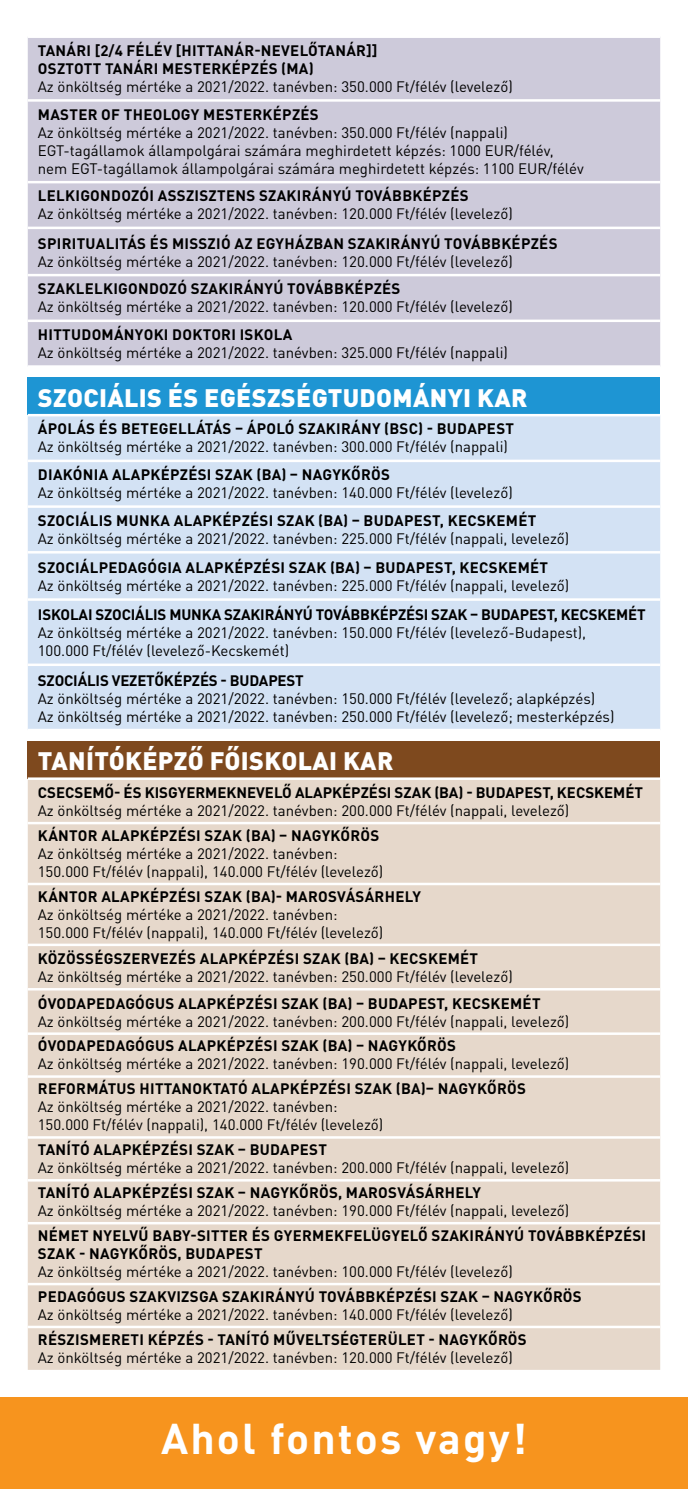
<style>
.page{position:relative;width:688px;height:1489px;background:#fff}
.page>*{position:absolute;margin:0;border:0;box-sizing:border-box;transform-origin:0 0}
.t1{font:700 42.5px "DIN Pro";letter-spacing:.05em;color:#fff}
.t2{font:900 25px "DINCE";letter-spacing:.015em;color:#fff}
.t3{font:15px/18px "DIN Pro";color:#000}
.t4{font:700 15px/18px "DIN Pro";letter-spacing:.02em;color:#000}
.t5{font:700 15px "DIN Pro";letter-spacing:-.01em;color:#000}
.t6{font:700 15px "DIN Pro";color:#000}
</style>
<div class="page">
<div style="left:0;top:1397px;width:687px;height:91px;background:#f7941e"></div>
<div style="left:28px;top:38px;width:632px;height:327px;background:#cdcada"></div>
<hr style="left:28px;top:99px;width:632px;height:3px;background:#fff">
<hr style="left:28px;top:181px;width:632px;height:2px;background:#fff">
<hr style="left:28px;top:226px;width:632px;height:3px;background:#fff">
<hr style="left:28px;top:274px;width:632px;height:2px;background:#fff">
<hr style="left:28px;top:319px;width:632px;height:3px;background:#fff">
<div style="left:28px;top:378px;width:632px;height:37px;background:#1e95d3"></div>
<div style="left:28px;top:416px;width:632px;height:312px;background:#d3e2f4"></div>
<hr style="left:28px;top:414px;width:632px;height:2px;background:#fff">
<hr style="left:28px;top:459px;width:632px;height:3px;background:#fff">
<hr style="left:28px;top:505px;width:632px;height:3px;background:#fff">
<hr style="left:28px;top:551px;width:632px;height:2px;background:#fff">
<hr style="left:28px;top:598px;width:632px;height:2px;background:#fff">
<hr style="left:28px;top:663px;width:632px;height:3px;background:#fff">
<div style="left:28px;top:741px;width:632px;height:37px;background:#7e491e"></div>
<div style="left:28px;top:780px;width:632px;height:589px;background:#e6d8cb"></div>
<hr style="left:28px;top:777px;width:632px;height:3px;background:#fff">
<hr style="left:28px;top:821px;width:632px;height:3px;background:#fff">
<hr style="left:28px;top:882px;width:632px;height:3px;background:#fff">
<hr style="left:28px;top:943px;width:632px;height:3px;background:#fff">
<hr style="left:28px;top:987px;width:632px;height:3px;background:#fff">
<hr style="left:28px;top:1032px;width:632px;height:2px;background:#fff">
<hr style="left:28px;top:1075px;width:632px;height:2px;background:#fff">
<hr style="left:28px;top:1136px;width:632px;height:2px;background:#fff">
<hr style="left:28px;top:1178px;width:632px;height:3px;background:#fff">
<hr style="left:28px;top:1221px;width:632px;height:3px;background:#fff">
<hr style="left:28px;top:1282px;width:632px;height:3px;background:#fff">
<hr style="left:28px;top:1325px;width:632px;height:2px;background:#fff">
<p class="t4" style="left:38px;top:40px;width:341px">TANÁRI [2/4 FÉLÉV [HITTANÁR-NEVELŐTANÁR]]<br>OSZTOTT TANÁRI MESTERKÉPZÉS (MA)</p>
<p class="t3" style="left:38px;top:76px;width:476px">Az önköltség mértéke a 2021/2022. tanévben: 350.000 Ft/félév (levelező)</p>
<p class="t4" style="left:38px;top:103px;width:282px">MASTER OF THEOLOGY MESTERKÉPZÉS</p>
<p class="t3" style="left:38px;top:122px;width:547px">Az önköltség mértéke a 2021/2022. tanévben: 350.000 Ft/félév (nappali)<br>EGT-tagállamok állampolgárai számára meghirdetett képzés: 1000 EUR/félév, nem EGT-tagállamok állampolgárai számára meghirdetett képzés: 1100 EUR/félév</p>
<p class="t4" style="left:38px;top:185px;width:432px">LELKIGONDOZÓI ASSZISZTENS SZAKIRÁNYÚ TOVÁBBKÉPZÉS</p>
<p class="t3" style="left:38px;top:203px;width:476px">Az önköltség mértéke a 2021/2022. tanévben: 120.000 Ft/félév (levelező)</p>
<p class="t4" style="left:38px;top:232px;width:521px">SPIRITUALITÁS ÉS MISSZIÓ AZ EGYHÁZBAN SZAKIRÁNYÚ TOVÁBBKÉPZÉS</p>
<p class="t3" style="left:38px;top:251px;width:476px">Az önköltség mértéke a 2021/2022. tanévben: 120.000 Ft/félév (levelező)</p>
<p class="t4" style="left:38px;top:278px;width:364px">SZAKLELKIGONDOZÓ SZAKIRÁNYÚ TOVÁBBKÉPZÉS</p>
<p class="t3" style="left:38px;top:296px;width:476px">Az önköltség mértéke a 2021/2022. tanévben: 120.000 Ft/félév (levelező)</p>
<p class="t4" style="left:38px;top:324px;width:256px">HITTUDOMÁNYOKI DOKTORI ISKOLA</p>
<p class="t3" style="left:38px;top:342px;width:471px">Az önköltség mértéke a 2021/2022. tanévben: 325.000 Ft/félév (nappali)</p>
<h2 class="t2" style="left:38px;top:380px;width:490px">SZOCIÁLIS ÉS EGÉSZSÉGTUDOMÁNYI KAR</h2>
<p class="t4" style="left:38px;top:418px;width:477px">ÁPOLÁS ÉS BETEGELLÁTÁS – ÁPOLÓ SZAKIRÁNY (BSC) - BUDAPEST</p>
<p class="t3" style="left:38px;top:436px;width:471px">Az önköltség mértéke a 2021/2022. tanévben: 300.000 Ft/félév (nappali)</p>
<p class="t4" style="left:38px;top:464px;width:353px">DIAKÓNIA ALAPKÉPZÉSI SZAK (BA) – NAGYKŐRÖS</p>
<p class="t3" style="left:38px;top:482px;width:476px">Az önköltség mértéke a 2021/2022. tanévben: 140.000 Ft/félév (levelező)</p>
<p class="t4" style="left:38px;top:509px;width:499px">SZOCIÁLIS MUNKA ALAPKÉPZÉSI SZAK (BA) – BUDAPEST, KECSKEMÉT</p>
<p class="t3" style="left:38px;top:528px;width:533px">Az önköltség mértéke a 2021/2022. tanévben: 225.000 Ft/félév (nappali, levelező)</p>
<p class="t4" style="left:38px;top:557px;width:511px">SZOCIÁLPEDAGÓGIA ALAPKÉPZÉSI SZAK (BA) – BUDAPEST, KECSKEMÉT</p>
<p class="t3" style="left:38px;top:575px;width:533px">Az önköltség mértéke a 2021/2022. tanévben: 225.000 Ft/félév (nappali, levelező)</p>
<p class="t5" style="left:38px;top:602px;width:609px">ISKOLAI SZOCIÁLIS MUNKA SZAKIRÁNYÚ TOVÁBBKÉPZÉSI SZAK – BUDAPEST, KECSKEMÉT</p>
<p class="t3" style="left:38px;top:622px;width:549px">Az önköltség mértéke a 2021/2022. tanévben: 150.000 Ft/félév (levelező-Budapest),<br>100.000 Ft/félév (levelező-Kecskemét)</p>
<p class="t5" style="left:38px;top:667px;width:267px">SZOCIÁLIS VEZETŐKÉPZÉS - BUDAPEST</p>
<p class="t3" style="left:38px;top:687px;width:578px">Az önköltség mértéke a 2021/2022. tanévben: 150.000 Ft/félév (levelező; alapképzés)<br>Az önköltség mértéke a 2021/2022. tanévben: 250.000 Ft/félév (levelező; mesterképzés)</p>
<h2 class="t2" style="left:38px;top:744px;width:357px">TANÍTÓKÉPZŐ FŐISKOLAI KAR</h2>
<p class="t6" style="left:38px;top:780px;width:606px">CSECSEMŐ- ÉS KISGYERMEKNEVELŐ ALAPKÉPZÉSI SZAK (BA) - BUDAPEST, KECSKEMÉT</p>
<p class="t3" style="left:38px;top:800px;width:533px">Az önköltség mértéke a 2021/2022. tanévben: 200.000 Ft/félév (nappali, levelező)</p>
<p class="t4" style="left:38px;top:824px;width:343px">KÁNTOR ALAPKÉPZÉSI SZAK (BA) – NAGYKŐRÖS</p>
<p class="t3" style="left:38px;top:843px;width:347px">Az önköltség mértéke a 2021/2022. tanévben:<br>150.000 Ft/félév (nappali), 140.000 Ft/félév (levelező)</p>
<p class="t4" style="left:38px;top:885px;width:384px">KÁNTOR ALAPKÉPZÉSI SZAK (BA)- MAROSVÁSÁRHELY</p>
<p class="t3" style="left:38px;top:903px;width:347px">Az önköltség mértéke a 2021/2022. tanévben:<br>150.000 Ft/félév (nappali), 140.000 Ft/félév (levelező)</p>
<p class="t4" style="left:38px;top:947px;width:441px">KÖZÖSSÉGSZERVEZÉS ALAPKÉPZÉSI SZAK (BA) – KECSKEMÉT</p>
<p class="t3" style="left:38px;top:966px;width:476px">Az önköltség mértéke a 2021/2022. tanévben: 250.000 Ft/félév (levelező)</p>
<p class="t4" style="left:38px;top:992px;width:504px">ÓVODAPEDAGÓGUS ALAPKÉPZÉSI SZAK (BA) – BUDAPEST, KECSKEMÉT</p>
<p class="t3" style="left:38px;top:1010px;width:533px">Az önköltség mértéke a 2021/2022. tanévben: 200.000 Ft/félév (nappali, levelező)</p>
<p class="t4" style="left:38px;top:1035px;width:419px">ÓVODAPEDAGÓGUS ALAPKÉPZÉSI SZAK (BA) – NAGYKŐRÖS</p>
<p class="t3" style="left:38px;top:1053px;width:533px">Az önköltség mértéke a 2021/2022. tanévben: 190.000 Ft/félév (nappali, levelező)</p>
<p class="t4" style="left:38px;top:1078px;width:489px">REFORMÁTUS HITTANOKTATÓ ALAPKÉPZÉSI SZAK (BA)– NAGYKŐRÖS</p>
<p class="t3" style="left:38px;top:1096px;width:347px">Az önköltség mértéke a 2021/2022. tanévben:<br>150.000 Ft/félév (nappali), 140.000 Ft/félév (levelező)</p>
<p class="t4" style="left:38px;top:1138px;width:290px">TANÍTÓ ALAPKÉPZÉSI SZAK – BUDAPEST</p>
<p class="t3" style="left:38px;top:1157px;width:533px">Az önköltség mértéke a 2021/2022. tanévben: 200.000 Ft/félév (nappali, levelező)</p>
<p class="t4" style="left:38px;top:1181px;width:444px">TANÍTÓ ALAPKÉPZÉSI SZAK – NAGYKŐRÖS, MAROSVÁSÁRHELY</p>
<p class="t3" style="left:38px;top:1200px;width:533px">Az önköltség mértéke a 2021/2022. tanévben: 190.000 Ft/félév (nappali, levelező)</p>
<p class="t4" style="left:38px;top:1224px;width:609px">NÉMET NYELVŰ BABY-SITTER ÉS GYERMEKFELÜGYELŐ SZAKIRÁNYÚ TOVÁBBKÉPZÉSI<br>SZAK - NAGYKŐRÖS, BUDAPEST</p>
<p class="t3" style="left:38px;top:1260px;width:476px">Az önköltség mértéke a 2021/2022. tanévben: 100.000 Ft/félév (levelező)</p>
<p class="t4" style="left:38px;top:1285px;width:545px">PEDAGÓGUS SZAKVIZSGA SZAKIRÁNYÚ TOVÁBBKÉPZÉSI SZAK – NAGYKŐRÖS</p>
<p class="t3" style="left:38px;top:1303px;width:476px">Az önköltség mértéke a 2021/2022. tanévben: 140.000 Ft/félév (levelező)</p>
<p class="t4" style="left:38px;top:1328px;width:490px">RÉSZISMERETI KÉPZÉS - TANÍTÓ MŰVELTSÉGTERÜLET - NAGYKŐRÖS</p>
<p class="t3" style="left:38px;top:1346px;width:476px">Az önköltség mértéke a 2021/2022. tanévben: 120.000 Ft/félév (levelező)</p>
<h1 class="t1" style="left:161px;top:1402px;width:367px">Ahol fontos vagy!</h1>
</div>
